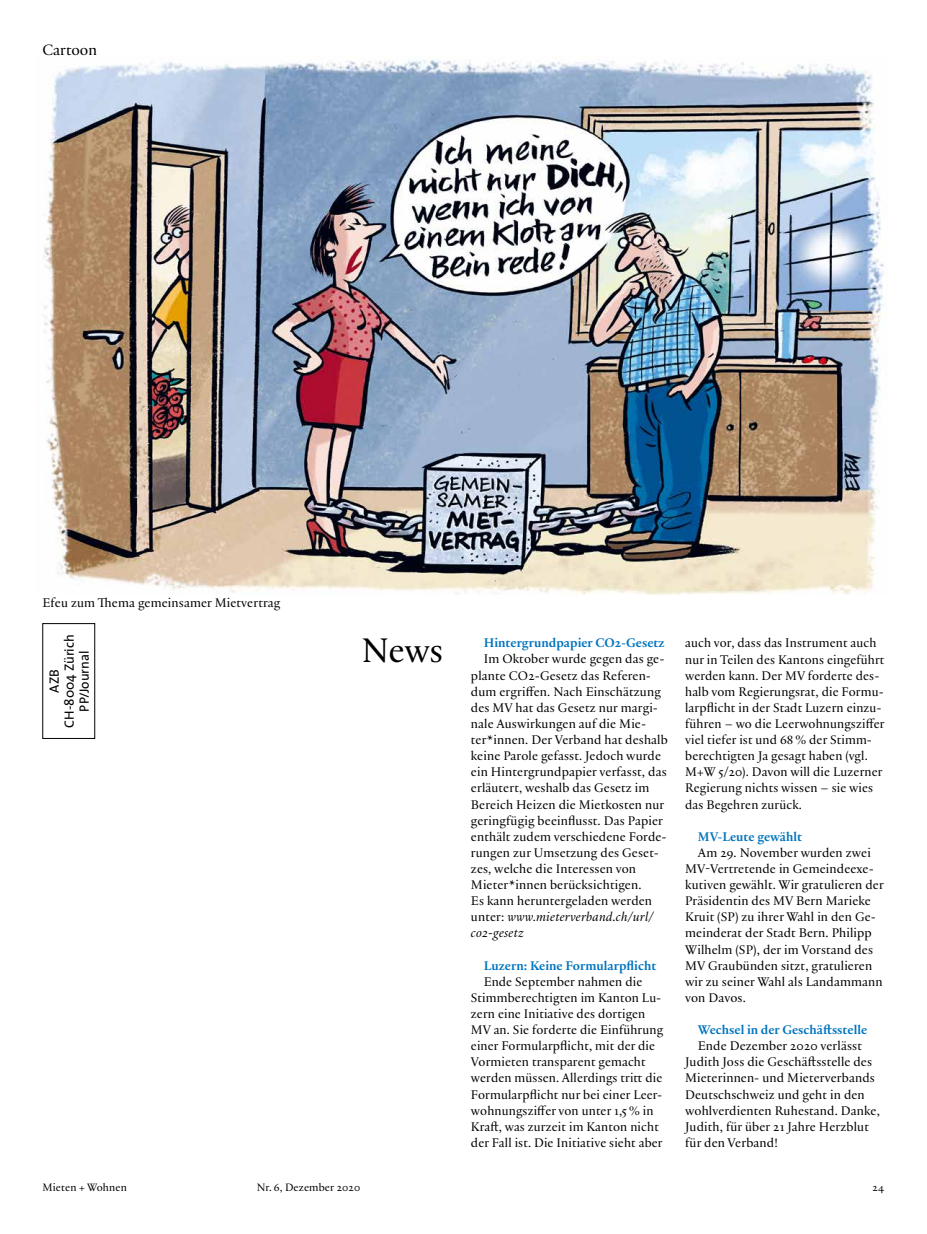
<style>
.page{position:relative;width:927px;height:1234px;background:#fff}
.page>*{position:absolute;margin:0;border:0;box-sizing:border-box;transform-origin:0 0}
.Titel_3___24_5{font:36.75px "Practice";color:#000}
.Spitzmarke{font:16.2px "Practice";color:#000}
.Text_2___9_0{font:13.5px/16px "Practice";letter-spacing:.01em;color:#000}
.Text_2___9_0_bold_bl{font:13.5px/16px "Practice";letter-spacing:.01em;color:#000}
.t1{font:700 13.5px "Practice";color:#0074be}
.Bildlegende{font:13.5px "Practice";letter-spacing:.01em;color:#000}
.t2{font:13.5px/15px "The Sans";color:#000;text-align:center}
.t3{font:11.55px "Practice";letter-spacing:.01em;color:#000}
.s1{font-family:"Practice Regular Ita"}
</style>
<div class="page">
<img style="left:44px;top:59px;width:840px;height:535px">
<p class="Spitzmarke" style="left:43px;top:39px;width:56px">Cartoon</p>
<p class="Bildlegende" style="left:43px;top:593px;width:239px">Efeu zum Thema gemeinsamer Mietvertrag</p>
<p class="t2" style="left:46px;top:727px;width:94px;rotate:-90deg">AZB<br>CH-8004 Zürich<br>PP/Journal</p>
<h1 class="Titel_3___24_5" style="left:361px;top:625px;width:83px">News</h1>
<h2 class="t1" style="left:484px;top:633px;width:182px">Hintergrundpapier CO2-Gesetz</h2>
<p class="Text_2___9_0_bold_bl" style="left:471px;top:650px;width:198px;text-indent:13px">Im Oktober wurde gegen das ge&shy;plante CO2-Gesetz das Referen&shy;dum ergriffen. Nach Einschätzung des MV hat das Gesetz nur margi&shy;nale Auswirkungen auf die Mie&shy;ter*innen. Der Verband hat deshalb keine Parole gefasst. Jedoch wurde ein Hintergrundpapier verfasst, das erläutert, weshalb das Gesetz im<br>Bereich Heizen die Mietkosten nur geringfügig beeinflusst. Das Papier enthält zudem verschiedene Forde&shy;rungen zur Umsetzung des Geset&shy;zes, welche die Interessen von<br>Mieter*innen berücksichtigen.<br>Es kann heruntergeladen werden unter: <span class="s1">www.mieterverband.ch/url/ co2-gesetz</span></p>
<h2 class="t1" style="left:484px;top:955px;width:174px">Luzern: Keine Formularpflicht</h2>
<p class="Text_2___9_0" style="left:471px;top:972px;width:194px;text-indent:13px">Ende September nahmen die Stimmberechtigten im Kanton Lu&shy;zern eine Initiative des dortigen MV an. Sie forderte die Einführung einer Formularpflicht, mit der die Vormieten transparent gemacht werden müssen. Allerdings tritt die Formularpflicht nur bei einer Leer&shy;wohnungsziffer von unter 1,5 % in Kraft, was zurzeit im Kanton nicht der Fall ist. Die Initiative sieht aber</p>
<p class="Text_2___9_0" style="left:685px;top:634px;width:201px">auch vor, dass das Instrument auch nur in Teilen des Kantons eingeführt werden kann. Der MV forderte des&shy;halb vom Regierungsrat, die Formu&shy;larpflicht in der Stadt Luzern einzu&shy;führen – wo die Leerwohnungsziffer viel tiefer ist und 68 % der Stimm&shy;berechtigten Ja gesagt haben (vgl.<br>M+W 5/20). Davon will die Luzerner Regierung nichts wissen – sie wies das Begehren zurück.</p>
<h2 class="t1" style="left:698px;top:826px;width:106px">MV-Leute gewählt</h2>
<p class="Text_2___9_0" style="left:685px;top:843px;width:200px;text-indent:13px">Am 29. November wurden zwei<br>MV-Vertretende in Gemeindeexe&shy;kutiven gewählt. Wir gratulieren der<br>Präsidentin des MV Bern Marieke<br>Kruit (SP) zu ihrer Wahl in den Ge&shy;meinderat der Stadt Bern. Philipp<br>Wilhelm (SP), der im Vorstand des<br>MV Graubünden sitzt, gratulieren wir zu seiner Wahl als Landammann von Davos.</p>
<h2 class="t1" style="left:698px;top:1019px;width:171px">Wechsel in der Geschäftsstelle</h2>
<p class="Text_2___9_0" style="left:685px;top:1037px;width:196px;text-indent:13px">Ende Dezember 2020 verlässt<br>Judith Joss die Geschäftsstelle des<br>Mieterinnen- und Mieterverbands<br>Deutschschweiz und geht in den wohlverdienten Ruhestand. Danke,<br>Judith, für über 21 Jahre Herzblut für den Verband!</p>
<p class="t3" style="left:43px;top:1179px;width:86px">Mieten + Wohnen</p>
<p class="t3" style="left:257px;top:1179px;width:105px">Nr. 6, Dezember 2020</p>
<p class="t3" style="left:873px;top:1179px;width:13px">24</p>
</div>
